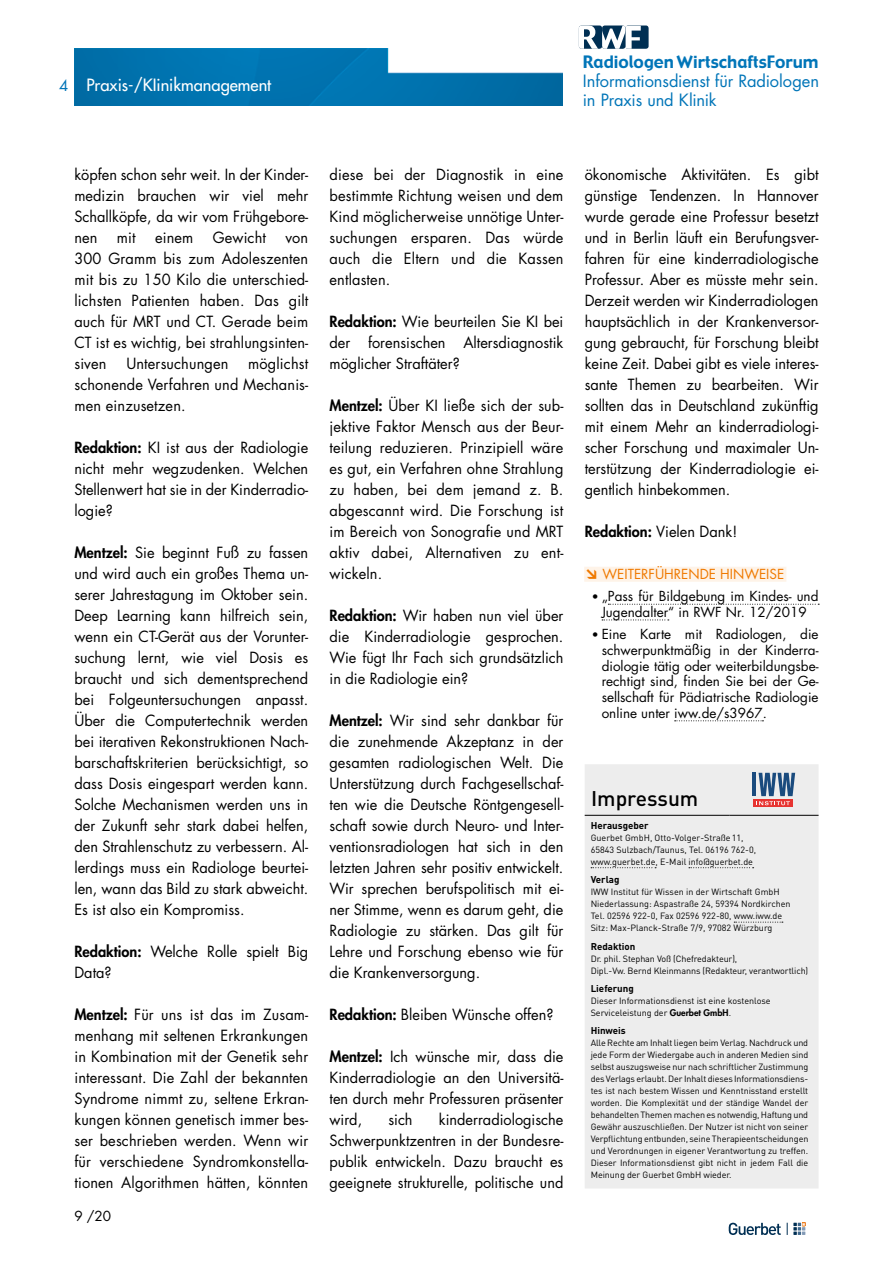
<style>
.page{position:relative;width:893px;height:1263px;background:#fff}
.page>*{position:absolute;margin:0;border:0;box-sizing:border-box;transform-origin:0 0}
.t1{font:500 21px "DIN Pro";color:#000}
.t2{font:16.65px "Gadget";color:#0075b8}
.t3{font:16.5px/18.8px "Futura Std";letter-spacing:-.005em;color:#0075b8}
.t4{font:500 16.5px "Futura Std";color:#fff}
.t5{font:15px/21px "Futura Std";color:#000;text-align:justify}
.t6{font:15px "Futura Std";color:#0074b7}
.t7{font:13.5px/15.8px "Futura Std";color:#000;text-align:center}
.t8{font:13.5px "Futura Std";color:#ef7900}
.t9{font:700 9.75px "DIN Pro";color:#000}
.t10{font:9px/12px "DIN Pro";color:#000}
.s1{font-weight:800}
.s2{font-family:"DIN Pro";font-weight:900}
.s3{font-family:"DIN Pro";font-weight:500}
.s4{font-family:"Futura Std";font-weight:800}
</style>
<div class="page">
<svg style="left:729px;top:1223px;width:52px;height:12px"></svg>
<svg style="left:787px;top:1223px;width:18px;height:12px"></svg>
<div style="left:625px;top:26px;width:24px;height:23px;background:#002f53;border-radius:3px"></div>
<svg style="left:579px;top:26px;width:62px;height:23px"></svg>
<img style="left:74px;top:49px;width:489px;height:57px">
<div style="left:584px;top:567px;width:202px;height:15px;background:#fef3e8"></div>
<svg style="left:608px;top:604px;width:211px;height:1px"></svg>
<svg style="left:602px;top:620px;width:67px;height:1px"></svg>
<svg style="left:675px;top:720px;width:88px;height:1px"></svg>
<div style="left:585px;top:764px;width:234px;height:424px;background:#ededed"></div>
<hr style="left:585px;top:815px;width:144px;height:1px;background:#000">
<hr style="left:729px;top:815px;width:90px;height:1px;background:#000">
<svg style="left:753px;top:800px;width:39px;height:7px"></svg>
<hr style="left:753px;top:773px;width:3px;height:23px;background:#1a4b7e">
<svg style="left:756px;top:773px;width:39px;height:32px"></svg>
<svg style="left:591px;top:867px;width:65px;height:1px"></svg>
<svg style="left:689px;top:867px;width:65px;height:1px"></svg>
<svg style="left:734px;top:922px;width:49px;height:1px"></svg>
<p class="t6" style="left:59px;top:76px;width:11px">4</p>
<p class="t4" style="left:86px;top:74px;width:186px">Praxis-/KIinikmanagement</p>
<p class="t2" style="left:583px;top:52px;width:237px">Radiologen WirtschaftsForum</p>
<p class="t3" style="left:583px;top:72px;width:238px">Informationsdienst für Radiologen in Praxis und Klinik</p>
<p class="t5" style="left:74px;top:164px;width:235px">köpfen schon sehr weit. In der Kinder&shy;medizin brauchen wir viel mehr Schallköpfe, da wir vom Frühgebore&shy;nen</p>
<p class="t5" style="left:117px;top:227px;width:20px">mit</p>
<p class="t5" style="left:155px;top:227px;width:40px">einem</p>
<p class="t5" style="left:213px;top:227px;width:55px">Gewicht</p>
<p class="t5" style="left:74px;top:227px;width:235px;text-indent:211px">von 300 Gramm bis zum Adoleszenten mit bis zu 150 Kilo die unterschied&shy;lichsten Patienten haben. Das gilt auch für MRT und CT. Gerade beim CT ist es wichtig, bei strahlungsinten&shy;siven</p>
<p class="t5" style="left:74px;top:353px;width:235px;text-indent:174px">möglichst schonende Verfahren und Mechanis&shy;men einzusetzen.</p>
<p class="t5" style="left:74px;top:437px;width:235px"><span class="s1">Redaktion:</span> KI ist aus der Radiologie nicht mehr wegzudenken. Welchen Stellenwert hat sie in der Kinderradio&shy;logie?</p>
<p class="t5" style="left:74px;top:542px;width:235px"><span class="s1">Mentzel:</span> Sie beginnt Fuß zu fassen und wird auch ein großes Thema un&shy;serer Jahrestagung im Oktober sein.<br>Deep Learning kann hilfreich sein, wenn ein CT-Gerät aus der Vorunter&shy;suchung lernt, wie viel Dosis es braucht und sich dementsprechend bei Folgeuntersuchungen anpasst.<br>Über die Computertechnik werden bei iterativen Rekonstruktionen Nach&shy;barschaftskriterien berücksichtigt, so dass Dosis eingespart werden kann.<br>Solche Mechanismen werden uns in der Zukunft sehr stark dabei helfen, den Strahlenschutz zu verbessern. Al&shy;lerdings muss ein Radiologe beurtei&shy;len, wann das Bild zu stark abweicht.<br>Es ist also ein Kompromiss.</p>
<p class="t5" style="left:74px;top:941px;width:235px"><span class="s1">Redaktion:</span> Welche Rolle spielt Big<br>Data?</p>
<p class="t5" style="left:74px;top:1004px;width:235px"><span class="s1">Mentzel:</span> Für uns ist das im Zusam&shy;menhang mit seltenen Erkrankungen in Kombination mit der Genetik sehr interessant. Die Zahl der bekannten Syndrome nimmt zu, seltene Erkran&shy;kungen können genetisch immer bes&shy;ser beschrieben werden. Wenn wir für verschiedene Syndromkonstella&shy;tionen Algorithmen hätten, könnten</p>
<p class="t5" style="left:126px;top:353px;width:104px">Untersuchungen</p>
<p class="t7" style="left:74px;top:1208px;width:38px">9 /20</p>
<p class="t5" style="left:330px;top:164px;width:235px">diese bei der Diagnostik in eine bestimmte Richtung weisen und dem Kind möglicherweise unnötige Unter&shy;suchungen ersparen. Das würde auch die Eltern und die Kassen entlasten.</p>
<p class="t5" style="left:330px;top:311px;width:235px"><span class="s1">Redaktion:</span> Wie beurteilen Sie KI bei der forensischen Altersdiagnostik möglicher Straftäter?</p>
<p class="t5" style="left:330px;top:395px;width:235px"><span class="s1">Mentzel:</span> Über KI ließe sich der sub&shy;jektive Faktor Mensch aus der Beur&shy;teilung reduzieren. Prinzipiell wäre es gut, ein Verfahren ohne Strahlung zu haben, bei dem jemand z. B. abgescannt wird. Die Forschung ist im Bereich von Sonografie und MRT aktiv dabei, Alternativen zu ent&shy;wickeln.</p>
<p class="t5" style="left:330px;top:605px;width:235px"><span class="s1">Redaktion:</span> Wir haben nun viel über die Kinderradiologie gesprochen.<br>Wie fügt Ihr Fach sich grundsätzlich in die Radiologie ein?</p>
<p class="t5" style="left:330px;top:710px;width:235px"><span class="s1">Mentzel:</span> Wir sind sehr dankbar für die zunehmende Akzeptanz in der gesamten radiologischen Welt. Die Unterstützung durch Fachgesellschaf&shy;ten wie die Deutsche Röntgengesell&shy;schaft sowie durch Neuro- und Inter&shy;ventionsradiologen hat sich in den letzten Jahren sehr positiv entwickelt.<br>Wir sprechen berufspolitisch mit ei&shy;ner Stimme, wenn es darum geht, die Radiologie zu stärken. Das gilt für Lehre und Forschung ebenso wie für die Krankenversorgung.</p>
<p class="t5" style="left:330px;top:1004px;width:225px"><span class="s1">Redaktion:</span> Bleiben Wünsche offen?</p>
<p class="t5" style="left:330px;top:1046px;width:235px"><span class="s1">Mentzel:</span> Ich wünsche mir, dass die Kinderradiologie an den Universitä&shy;ten durch mehr Professuren präsenter wird,</p>
<p class="t5" style="left:330px;top:1109px;width:235px;text-indent:109px">kinderradiologische Schwerpunktzentren in der Bundesre&shy;publik entwickeln. Dazu braucht es geeignete strukturelle, politische und</p>
<p class="t5" style="left:388px;top:1109px;width:26px">sich</p>
<p class="t5" style="left:585px;top:164px;width:235px">ökonomische Aktivitäten. Es gibt günstige Tendenzen. In Hannover wurde gerade eine Professur besetzt und in Berlin läuft ein Berufungsver&shy;fahren für eine kinderradiologische Professur. Aber es müsste mehr sein.<br>Derzeit werden wir Kinderradiologen hauptsächlich in der Krankenversor&shy;gung gebraucht, für Forschung bleibt keine Zeit. Dabei gibt es viele interes&shy;sante Themen zu bearbeiten. Wir sollten das in Deutschland zukünftig mit einem Mehr an kinderradiologi&shy;scher Forschung und maximaler Un&shy;terstützung der Kinderradiologie ei&shy;gentlich hinbekommen.</p>
<p class="t5" style="left:585px;top:521px;width:154px"><span class="s1">Redaktion:</span> Vielen Dank!</p>
<p class="t8" style="left:585px;top:565px;width:201px"><span class="s2">↘</span> WEITERFÜHRENDE HINWEISE</p>
<p class="t7" style="left:592px;top:588px;width:228px"><span class="s3">•</span> „Pass für Bildgebung im Kindes- und<br>Jugendalter“ in RWF Nr. 12/2019</p>
<p class="t7" style="left:602px;top:626px;width:218px;text-align:justify;text-indent:-10px"><span class="s3">•</span> Eine Karte mit Radiologen, die schwerpunktmäßig in der Kinderra&shy;diologie tätig oder weiterbildungsbe&shy;rechtigt sind, finden Sie bei der Ge&shy;sellschaft für Pädiatrische Radiologie online unter iww.de/s3967.</p>
<h1 class="t1" style="left:591px;top:784px;width:109px">Impressum</h1>
<p class="t9" style="left:591px;top:818px;width:60px">Herausgeber</p>
<p class="t10" style="left:591px;top:831px;width:167px">Guerbet GmbH, Otto-Volger-Straße11,<br>65843 Sulzbach/Taunus, Tel. 06196 762-0, www.guerbet.de, E-Mail info@guerbet.de</p>
<p class="t9" style="left:591px;top:873px;width:30px">Verlag</p>
<p class="t10" style="left:591px;top:885px;width:201px">IWW Institut für Wissen in der Wirtschaft GmbH Niederlassung: Aspastraße 24, 59394 Nordkirchen Tel. 02596 922-0, Fax 02596 922-80, www.iww.de Sitz: Max-Planck-Straße 7/9, 97082 Würzburg</p>
<p class="t9" style="left:591px;top:939px;width:46px">Redaktion</p>
<p class="t10" style="left:591px;top:952px;width:219px">Dr. phil. Stephan Voß (Chefredakteur),<br>Dipl.-Vw. Bernd Kleinmanns (Redakteur, verantwortlich)</p>
<p class="t9" style="left:591px;top:982px;width:45px">Lieferung</p>
<p class="t10" style="left:591px;top:994px;width:182px">Dieser Informationsdienst ist eine kostenlose<br>Serviceleistung der <span class="s4">Guerbet GmbH</span>.</p>
<p class="t9" style="left:591px;top:1024px;width:37px">Hinweis</p>
<p class="t10" style="left:591px;top:1037px;width:219px;text-align:justify">Alle Rechte am Inhalt liegen beim Verlag. Nachdruck und jede Form der Wiedergabe auch in anderen Medien sind selbst auszugsweise nur nach schriftlicher Zustimmung des Verlags erlaubt. Der Inhalt dieses Informationsdiens&shy;tes ist nach bestem Wissen und Kenntnisstand erstellt worden. Die Komplexität und der ständige Wandel der behandelten Themen machen es notwendig, Haftung und Gewähr auszuschließen. Der Nutzer ist nicht von seiner Verpflichtung entbunden, seine Therapieentscheidungen und Verordnungen in eigener Verantwortung zu treffen.<br>Dieser Informationsdienst gibt nicht in jedem Fall die Meinung der Guerbet GmbH wieder.</p>
</div>
